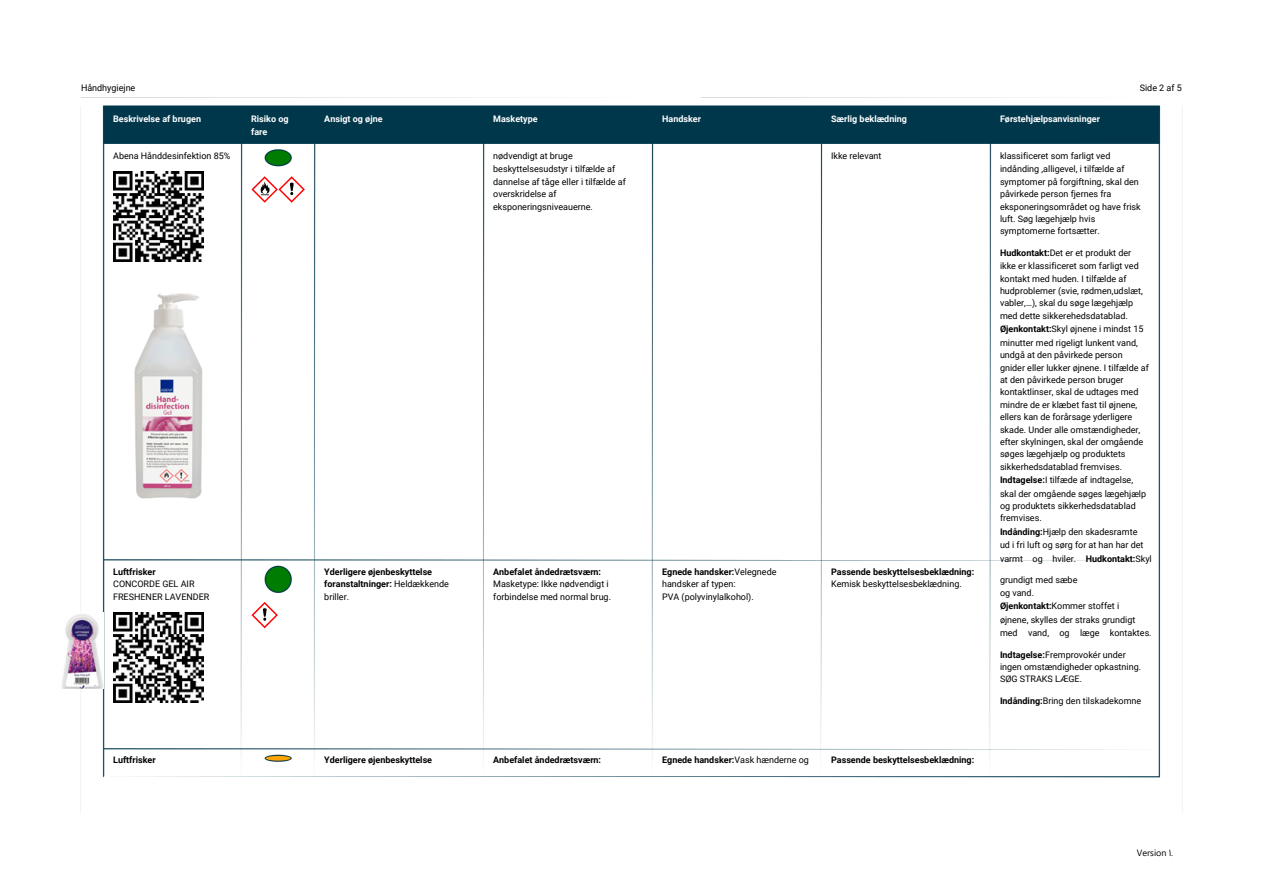
<style>
.page{position:relative;width:1263px;height:894px;background:#fff}
.page>*{position:absolute;margin:0;border:0;box-sizing:border-box;transform-origin:0 0}
.t1{font:9px/12.3px "Roboto";color:#000}
.t2{font:700 9px/12.3px "Roboto";color:#000}
.t3{font:700 9px/12.3px "Roboto";color:#fff}
.t4{font:9px "Segoe UI";color:#000}
.s1{font-weight:700}
.s2{font-weight:400}
</style>
<div class="page">
<img style="left:73px;top:105px;width:1110px;height:708px">
<svg style="left:251px;top:176px;width:54px;height:27px"></svg>
<img style="left:113px;top:172px;width:90px;height:90px">
<img style="left:113px;top:612px;width:90px;height:90px">
<svg style="left:251px;top:601px;width:27px;height:27px"></svg>
<hr style="left:81px;top:98px;width:620px;height:1px;background:#000">
<hr style="left:701px;top:98px;width:481px;height:1px;background:#000">
<img style="left:127px;top:287px;width:92px;height:218px">
<img style="left:62px;top:612px;width:41px;height:76px">
<h1 class="t1" style="left:81px;top:81px;width:56px">Håndhygiejne</h1>
<p class="t3" style="left:113px;top:112px;width:89px">Beskrivelse af brugen</p>
<p class="t1" style="left:113px;top:150px;width:119px">Abena Hånddesinfektion 85%</p>
<p class="t3" style="left:251px;top:113px;width:39px">Risiko og fare</p>
<p class="t3" style="left:324px;top:113px;width:60px">Ansigt og øjne</p>
<p class="t3" style="left:493px;top:112px;width:46px">Masketype</p>
<p class="t1" style="left:493px;top:150px;width:81px">nødvendigt at bruge</p>
<p class="t1" style="left:493px;top:163px;width:124px">beskyttelsesudstyr i tilfælde af</p>
<p class="t1" style="left:493px;top:175px;width:134px">dannelse af tåge eller i tilfælde af</p>
<p class="t1" style="left:493px;top:188px;width:65px">overskridelse af</p>
<h1 class="t1" style="left:493px;top:200px;width:101px">eksponeringsniveauerne.</h1>
<h1 class="t3" style="left:662px;top:113px;width:40px">Handsker</h1>
<h1 class="t1" style="left:113px;top:565px;width:98px"><span class="s1">Luftfrisker<br></span>CONCORDE GEL AIR<br>FRESHENER LAVENDER</h1>
<h1 class="t2" style="left:324px;top:565px;width:126px">Yderligere øjenbeskyttelse foranstaltninger: <span class="s2">Heldækkende briller.</span></h1>
<p class="t1" style="left:493px;top:565px;width:119px"><span class="s1">Anbefalet åndedrætsværn:<br></span>Masketype: Ikke nødvendigt i forbindelse med normal brug.</p>
<p class="t1" style="left:662px;top:565px;width:116px"><span class="s1">Egnede handsker:</span>Velegnede handsker af typen:<br>PVA (polyvinylalkohol).</p>
<h1 class="t3" style="left:831px;top:112px;width:77px">Særlig beklædning</h1>
<p class="t1" style="left:831px;top:150px;width:52px">Ikke relevant</p>
<p class="t2" style="left:831px;top:565px;width:145px">Passende beskyttelsesbeklædning:<br><span class="s2">Kemisk beskyttelsesbeklædning.</span></p>
<p class="t1" style="left:1140px;top:81px;width:44px">Side 2 af 5</p>
<p class="t3" style="left:1000px;top:112px;width:101px">Førstehjælpsanvisninger</p>
<p class="t1" style="left:1000px;top:150px;width:112px">klassificeret som farligt ved</p>
<p class="t1" style="left:1000px;top:163px;width:126px">indånding ,alligevel, i tilfælde af</p>
<p class="t1" style="left:1000px;top:175px;width:140px">symptomer på forgiftning, skal den</p>
<p class="t1" style="left:1000px;top:188px;width:113px">påvirkede person fjernes fra</p>
<p class="t1" style="left:1000px;top:200px;width:142px">eksponeringsområdet og have frisk</p>
<p class="t1" style="left:1000px;top:213px;width:97px">luft. Søg lægehjælp hvis</p>
<p class="t1" style="left:1000px;top:225px;width:102px">symptomerne fortsætter.</p>
<p class="t1" style="left:1000px;top:246px;width:133px"><span class="s1">Hudkontakt:</span>Det er et produkt der</p>
<p class="t1" style="left:1000px;top:260px;width:140px">ikke er klassificeret som farligt ved</p>
<p class="t1" style="left:1000px;top:272px;width:128px">kontakt med huden. I tilfælde af</p>
<p class="t1" style="left:1000px;top:285px;width:144px">hudproblemer (svie, rødmen,udslæt,</p>
<p class="t1" style="left:1000px;top:297px;width:135px">vabler,…), skal du søge lægehjælp</p>
<p class="t1" style="left:1000px;top:309px;width:129px">med dette sikkerehedsdatablad.</p>
<p class="t1" style="left:1000px;top:323px;width:145px"><span class="s1">Øjenkontakt:</span>Skyl øjnene i mindst 15</p>
<p class="t1" style="left:1000px;top:336px;width:139px">minutter med rigeligt lunkent vand,</p>
<p class="t1" style="left:1000px;top:349px;width:124px">undgå at den påvirkede person</p>
<p class="t1" style="left:1000px;top:361px;width:150px">gnider eller lukker øjnene. I tilfælde af</p>
<p class="t1" style="left:1000px;top:373px;width:125px">at den påvirkede person bruger</p>
<p class="t1" style="left:1000px;top:386px;width:140px">kontaktlinser, skal de udtages med</p>
<p class="t1" style="left:1000px;top:398px;width:139px">mindre de er klæbet fast til øjnene,</p>
<p class="t1" style="left:1000px;top:411px;width:134px">ellers kan de forårsage yderligere</p>
<p class="t1" style="left:1000px;top:423px;width:142px">skade. Under alle omstændigheder,</p>
<p class="t1" style="left:1000px;top:435px;width:145px">efter skylningen, skal der omgående</p>
<p class="t1" style="left:1000px;top:448px;width:127px">søges lægehjælp og produktets</p>
<p class="t1" style="left:1000px;top:460px;width:124px">sikkerhedsdatablad fremvises.</p>
<p class="t1" style="left:1000px;top:474px;width:135px"><span class="s1">Indtagelse:</span>I tilfæde af indtagelse,</p>
<p class="t1" style="left:1000px;top:487px;width:148px">skal der omgående søges lægehjælp</p>
<p class="t1" style="left:1000px;top:499px;width:137px">og produktets sikkerhedsdatablad</p>
<p class="t1" style="left:1000px;top:512px;width:43px">fremvises.</p>
<p class="t1" style="left:1000px;top:525px;width:139px"><span class="s1">Indånding:</span>Hjælp den skadesramte</p>
<p class="t1" style="left:1000px;top:539px;width:145px">ud i fri luft og sørg for at han har det</p>
<p class="t1" style="left:1000px;top:552px;width:153px">varmt og hviler. <span class="s1">Hudkontakt:</span>Skyl</p>
<p class="t1" style="left:1000px;top:574px;width:79px">grundigt med sæbe</p>
<p class="t1" style="left:1000px;top:586px;width:36px">og vand.</p>
<p class="t1" style="left:1000px;top:600px;width:121px"><span class="s1">Øjenkontakt:</span>Kommer stoffet i</p>
<p class="t1" style="left:1000px;top:613px;width:137px">øjnene, skylles der straks grundigt</p>
<p class="t1" style="left:1000px;top:627px;width:153px">med vand, og læge kontaktes.</p>
<p class="t1" style="left:1000px;top:648px;width:127px"><span class="s1">Indtagelse:</span>Fremprovokér under</p>
<p class="t1" style="left:1000px;top:660px;width:143px">ingen omstændigheder opkastning.</p>
<p class="t1" style="left:1000px;top:673px;width:84px">SØG STRAKS LÆGE.</p>
<p class="t1" style="left:1000px;top:694px;width:143px"><span class="s1">Indånding:</span>Bring den tilskadekomne</p>
<p class="t2" style="left:113px;top:753px;width:44px">Luftfrisker</p>
<h1 class="t2" style="left:324px;top:753px;width:109px">Yderligere øjenbeskyttelse</h1>
<h1 class="t2" style="left:493px;top:753px;width:109px">Anbefalet åndedrætsværn:</h1>
<p class="t2" style="left:662px;top:753px;width:148px">Egnede handsker:<span class="s2">Vask hænderne og</span></p>
<h1 class="t2" style="left:831px;top:753px;width:145px">Passende beskyttelsesbeklædning:</h1>
<h1 class="t4" style="left:1137px;top:844px;width:38px">Version ١.</h1>
</div>
